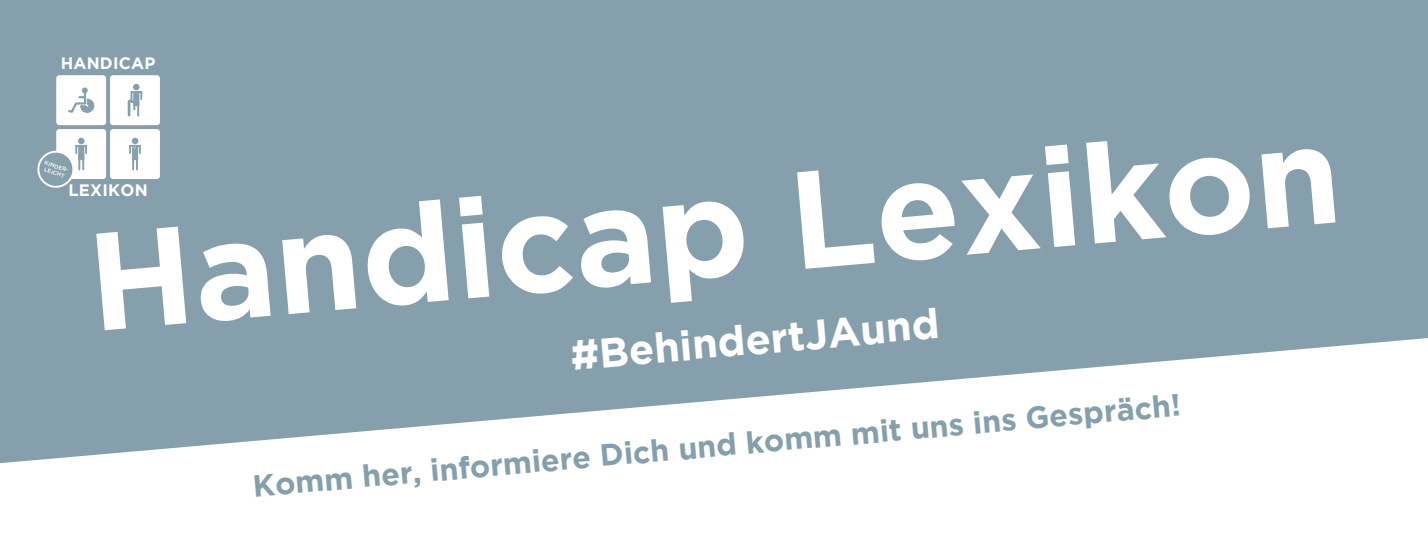
<style>
.page{position:relative;width:1428px;height:543px;background:#fff}
.page>*{position:absolute;margin:0;border:0;box-sizing:border-box;transform-origin:0 0}
.t1{font:700 138.19px "Gotham";color:#fff}
.t2{font:700 41.19px "Gotham";color:#fff}
.t3{font:700 30.5px "Gotham";color:#85a0ac}
.t4{font:700 16.5px "Gotham";letter-spacing:.015em;color:#fff}
.t5{font:500 5.56px "Gotham";color:#fff}
</style>
<div class="page">
<div style="left:0;top:0;width:1428px;height:542px;background:#85a0ac"></div>
<svg style="left:0;top:338px;width:1428px;height:204px;fill:#fff"></svg>
<div style="left:56px;top:75px;width:50px;height:50px;background:#fff;border-radius:3px"></div>
<div style="left:110px;top:75px;width:50px;height:50px;background:#fff;border-radius:3px"></div>
<div style="left:56px;top:129px;width:50px;height:50px;background:#fff;border-radius:3px"></div>
<div style="left:110px;top:129px;width:50px;height:50px;background:#fff;border-radius:3px"></div>
<div style="left:132px;top:137px;width:6px;height:7px;background:#86a1ad;border-radius:50%"></div>
<svg style="left:129px;top:145px;width:12px;height:25px"></svg>
<div style="left:78px;top:137px;width:7px;height:7px;background:#86a1ad;border-radius:50%"></div>
<svg style="left:68px;top:87px;width:27px;height:26px"></svg>
<div style="left:133px;top:84px;width:7px;height:6px;background:#86a1ad;border-radius:50%"></div>
<svg style="left:127px;top:91px;width:15px;height:25px"></svg>
<svg style="left:37px;top:145px;width:50px;height:43px"></svg>
<p class="t4" style="left:61px;top:53px;width:96px">HANDICAP</p>
<p class="t1" style="left:82px;top:202px;width:1257px;rotate:-5deg">Handicap Lexikon</p>
<p class="t5" style="left:46px;top:159px;width:27px;rotate:18deg">KINDER-</p>
<p class="t5" style="left:45px;top:166px;width:23px;rotate:18deg">LEICHT</p>
<p class="t4" style="left:68px;top:180px;width:81px">LEXIKON</p>
<p class="t2" style="left:568px;top:331px;width:372px;rotate:-5deg">#BehindertJAund</p>
<p class="t3" style="left:251px;top:468px;width:933px;rotate:-5deg">Komm her, informiere Dich und komm mit uns ins Gespräch!</p>
</div>
